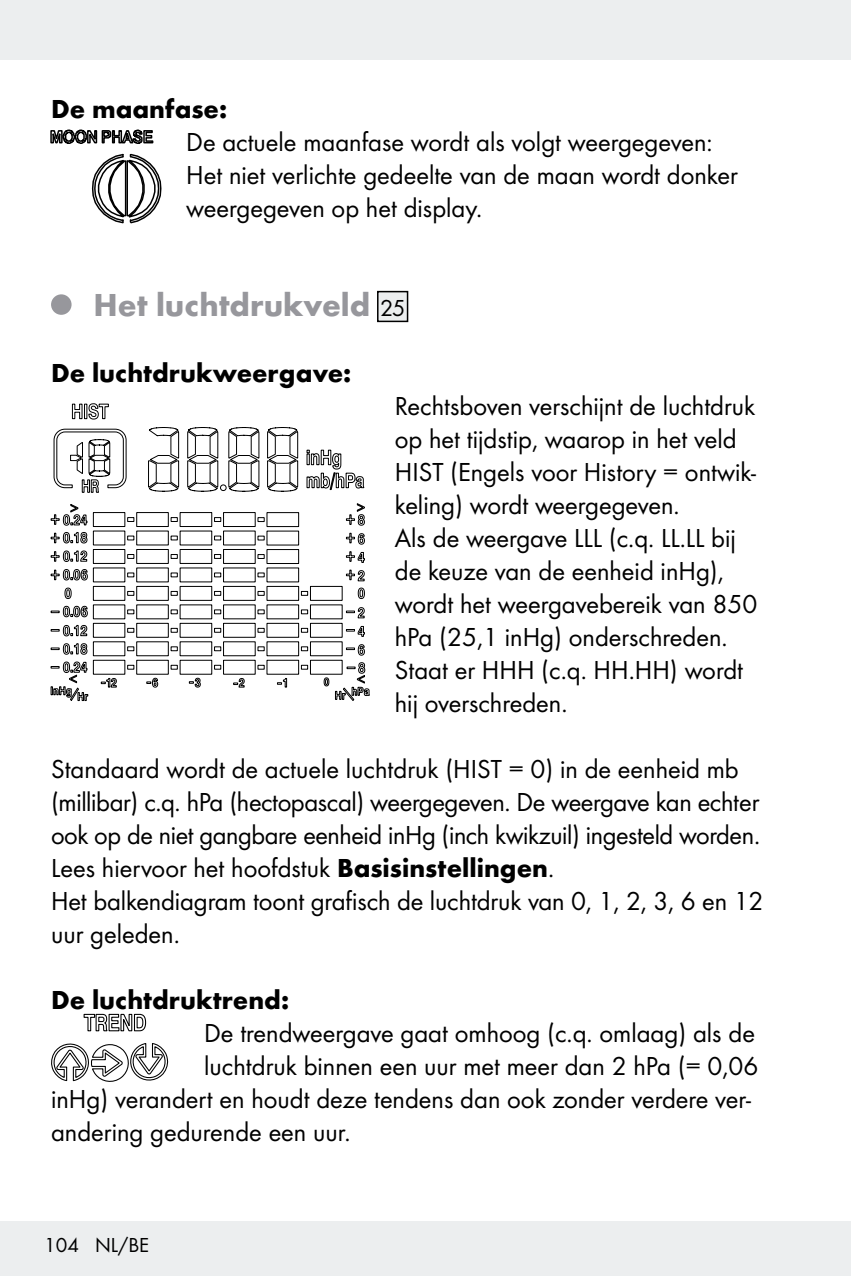
<style>
.page{position:relative;width:851px;height:1276px;background:#fff}
.page>*{position:absolute;margin:0;border:0;box-sizing:border-box;transform-origin:0 0}
.t1{font:700 33px "Futura";color:#97979c}
.t2{font:27px/33px "Futura Boo";color:#000}
.t3{font:700 27px "Futura";color:#000}
.t4{font:21px "Futura Boo";color:#000}
.s1{font-family:"Futura Boo";font-weight:400;font-size:24px;color:#000}
.s2{font-family:"Futura";font-weight:700}
</style>
<div class="page">
<div style="left:0;top:0;width:850px;height:60px;background:#eceeef"></div>
<div style="left:0;top:1220px;width:850px;height:56px;background:#eceeef"></div>
<svg style="left:50px;top:129px;width:112px;height:95px"></svg>
<div style="left:51px;top:294px;width:21px;height:21px;background:#97979c;border-radius:50%"></div>
<div style="left:378px;top:292px;width:29px;height:29px;background:#eceeef"></div>
<div style="left:377px;top:291px;width:31px;height:31px;border:2px solid #000"></div>
<svg style="left:50px;top:428px;width:320px;height:274px"></svg>
<svg style="left:70px;top:403px;width:295px;height:161px"></svg>
<svg style="left:76px;top:427px;width:103px;height:50px"></svg>
<svg style="left:51px;top:1013px;width:117px;height:69px"></svg>
<p class="t3" style="left:51px;top:92px;width:178px">De maanfase:</p>
<p class="t2" style="left:186px;top:125px;width:553px">De actuele maanfase wordt als volgt weergegeven:<br>Het niet verlichte gedeelte van de maan wordt donker weergegeven op het display.</p>
<p class="t1" style="left:94px;top:285px;width:313px">Het luchtdrukveld <span class="s1">25</span></p>
<p class="t3" style="left:51px;top:356px;width:302px">De luchtdrukweergave:</p>
<p class="t2" style="left:395px;top:389px;width:364px">Rechtsboven verschijnt de luchtdruk op het tijdstip, waarop in het veld<br>HIST (Engels voor History = ontwik&shy;keling) wordt weergegeven.<br>Als de weergave LLL (c.q. LL.LL bij de keuze van de eenheid inHg), wordt het weergavebereik van 850 hPa (25,1 inHg) onderschreden.<br>Staat er HHH (c.q. HH.HH) wordt hij overschreden.</p>
<p class="t2" style="left:51px;top:752px;width:713px">Standaard wordt de actuele luchtdruk (HIST = 0) in de eenheid mb (millibar) c.q. hPa (hectopascal) weergegeven. De weergave kan echter ook op de niet gangbare eenheid inHg (inch kwikzuil) ingesteld worden.<br>Lees hiervoor het hoofdstuk <span class="s2">Basisinstellingen</span>.<br>Het balkendiagram toont grafisch de luchtdruk van 0, 1, 2, 3, 6 en 12 uur geleden.</p>
<p class="t3" style="left:51px;top:983px;width:239px">De luchtdruktrend:</p>
<p class="t2" style="left:204px;top:1016px;width:552px">De trendweergave gaat omhoog (c.q. omlaag) als de</p>
<p class="t2" style="left:204px;top:1049px;width:555px">luchtdruk binnen een uur met meer dan 2 hPa (= 0,06</p>
<p class="t2" style="left:51px;top:1082px;width:701px">inHg) verandert en houdt deze tendens dan ook zonder verdere ver-</p>
<p class="t2" style="left:51px;top:1115px;width:301px">andering gedurende een uur.</p>
<p class="t4" style="left:44px;top:1232px;width:106px">104 NL/BE</p>
</div>
